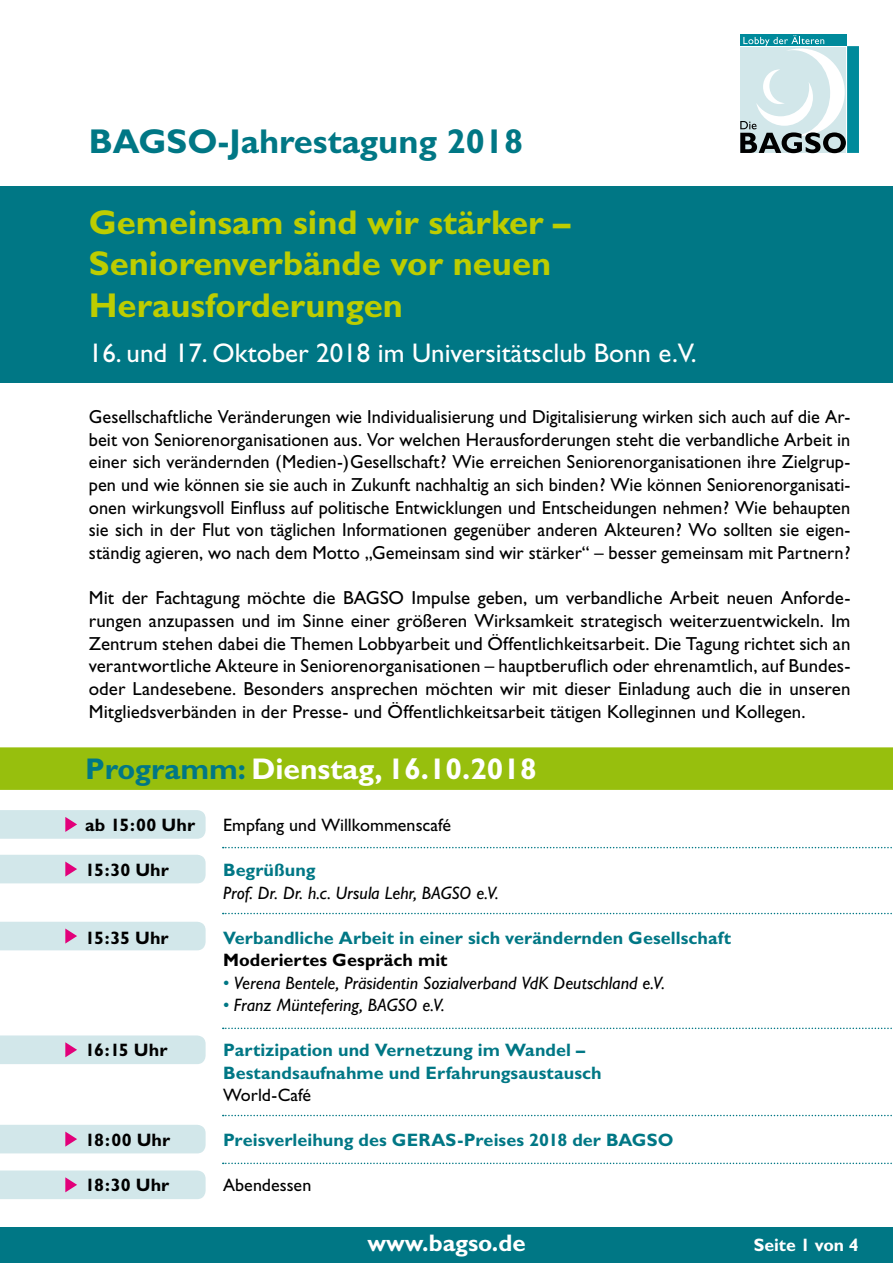
<style>
.page{position:relative;width:893px;height:1263px;background:#fff}
.page>*{position:absolute;margin:0;border:0;box-sizing:border-box;transform-origin:0 0}
.t1{font:700 34.5px/41.4px "Gill Sans";color:#bdcd00}
.t2{font:700 34.5px "Gill Sans";color:#007785}
.t3{font:700 30px "Gill Sans";color:#fff}
.t4{font:27px "Gill Sans";color:#fff}
.t5{font:700 24px "Gill Sans";color:#fff}
.t6{font:18.9px/22.6px "Gill Sans";color:#000;text-align:justify}
.t7{font:700 18px/22.5px "Gill Sans";letter-spacing:.005em;color:#007785}
.t8{font:italic 18px "Gill Sans";color:#000}
.t9{font:700 18px "Gill Sans";letter-spacing:.005em;color:#000}
.t10{font:18px "Gill Sans";color:#000}
.t11{font:700 18px "Gill Sans";letter-spacing:-.005em;color:#fff}
.s1{color:#007785}
.s2{font-style:normal;color:#007785}
</style>
<div class="page">
<div style="left:0;top:810px;width:206px;height:29px;background:#d2e7ea"></div>
<div style="left:0;top:186px;width:893px;height:197px;background:#007785"></div>
<div style="left:0;top:747px;width:893px;height:43px;background:#97bf0d"></div>
<div style="left:740px;top:34px;width:107px;height:12px;background:#008a9b"></div>
<div style="left:847px;top:46px;width:12px;height:107px;background:#008a9b"></div>
<svg style="left:740px;top:35px;width:106px;height:118px"></svg>
<div style="left:0;top:1227px;width:893px;height:36px;background:#007785"></div>
<div style="left:0;top:855px;width:206px;height:28px;background:#d2e7ea"></div>
<div style="left:0;top:922px;width:206px;height:28px;background:#d2e7ea"></div>
<div style="left:0;top:1035px;width:206px;height:29px;background:#d2e7ea"></div>
<div style="left:0;top:1125px;width:206px;height:28px;background:#d2e7ea"></div>
<div style="left:0;top:1170px;width:206px;height:29px;background:#d2e7ea"></div>
<svg style="left:223px;top:847px;width:669px;height:1px"></svg>
<svg style="left:223px;top:913px;width:669px;height:1px"></svg>
<svg style="left:223px;top:1027px;width:669px;height:2px"></svg>
<svg style="left:223px;top:1115px;width:669px;height:1px"></svg>
<svg style="left:223px;top:1162px;width:669px;height:2px"></svg>
<h1 class="t2" style="left:89px;top:121px;width:436px">BAGSO-Jahrestagung 2018</h1>
<h1 class="t1" style="left:89px;top:201px;width:483px">Gemeinsam sind wir stärker –<br>Seniorenverbände vor neuen<br>Herausforderungen</h1>
<h3 class="t4" style="left:89px;top:338px;width:609px">16. und 17. Oktober 2018 im Universitätsclub Bonn e.V.</h3>
<p class="t6" style="left:89px;top:405px;width:763px">Gesellschaftliche Veränderungen wie Individualisierung und Digitalisierung wirken sich auch auf die Ar&shy;beit von Seniorenorganisationen aus. Vor welchen Herausforderungen steht die verbandliche Arbeit in einer sich verändernden (Medien-)Gesellschaft? Wie erreichen Seniorenorganisationen ihre Zielgrup&shy;pen und wie können sie sie auch in Zukunft nachhaltig an sich binden? Wie können Seniorenorganisati&shy;onen wirkungsvoll Einfluss auf politische Entwicklungen und Entscheidungen nehmen? Wie behaupten sie sich in der Flut von täglichen Informationen gegenüber anderen Akteuren? Wo sollten sie eigen&shy;ständig agieren, wo nach dem Motto „Gemeinsam sind wir stärker“ – besser gemeinsam mit Partnern?</p>
<p class="t6" style="left:89px;top:587px;width:763px">Mit der Fachtagung möchte die BAGSO Impulse geben, um verbandliche Arbeit neuen Anforde&shy;rungen anzupassen und im Sinne einer größeren Wirksamkeit strategisch weiterzuentwickeln. Im Zentrum stehen dabei die Themen Lobbyarbeit und Öffentlichkeitsarbeit. Die Tagung richtet sich an verantwortliche Akteure in Seniorenorganisationen – hauptberuflich oder ehrenamtlich, auf Bundes&shy;oder Landesebene. Besonders ansprechen möchten wir mit dieser Einladung auch die in unseren Mitgliedsverbänden in der Presse- und Öffentlichkeitsarbeit tätigen Kolleginnen und Kollegen.</p>
<h2 class="t3" style="left:85px;top:751px;width:453px"><span class="s1">Programm:</span> Dienstag, 16.10.2018</h2>
<p class="t9" style="left:85px;top:814px;width:112px">ab 15:00 Uhr</p>
<p class="t10" style="left:223px;top:815px;width:230px">Empfang und Willkommenscafé</p>
<p class="t9" style="left:85px;top:859px;width:85px">15:30 Uhr</p>
<p class="t7" style="left:223px;top:859px;width:94px">Begrüßung</p>
<p class="t8" style="left:223px;top:882px;width:277px">Prof. Dr. Dr. h.c. Ursula Lehr, BAGSO e.V.</p>
<p class="t9" style="left:85px;top:927px;width:85px">15:35 Uhr</p>
<p class="t7" style="left:223px;top:926px;width:509px">Verbandliche Arbeit in einer sich verändernden Gesellschaft</p>
<p class="t9" style="left:223px;top:949px;width:226px">Moderiertes Gespräch mit</p>
<p class="t8" style="left:223px;top:972px;width:443px"><span class="s2">•</span> Verena Bentele, Präsidentin Sozialverband VdK Deutschland e.V.</p>
<p class="t8" style="left:223px;top:995px;width:223px"><span class="s2">•</span> Franz Müntefering, BAGSO e.V.</p>
<p class="t9" style="left:85px;top:1039px;width:84px">16:15 Uhr</p>
<p class="t7" style="left:223px;top:1039px;width:380px">Partizipation und Vernetzung im Wandel –<br>Bestandsaufnahme und Erfahrungsaustausch</p>
<p class="t10" style="left:223px;top:1085px;width:90px">World-Café</p>
<p class="t9" style="left:85px;top:1129px;width:87px">18:00 Uhr</p>
<p class="t7" style="left:223px;top:1129px;width:452px">Preisverleihung des GERAS-Preises 2018 der BAGSO</p>
<p class="t9" style="left:85px;top:1174px;width:86px">18:30 Uhr</p>
<p class="t10" style="left:223px;top:1175px;width:90px">Abendessen</p>
<p class="t5" style="left:367px;top:1229px;width:160px">www.bagso.de</p>
<p class="t11" style="left:754px;top:1234px;width:106px">Seite 1 von 4</p>
</div>
